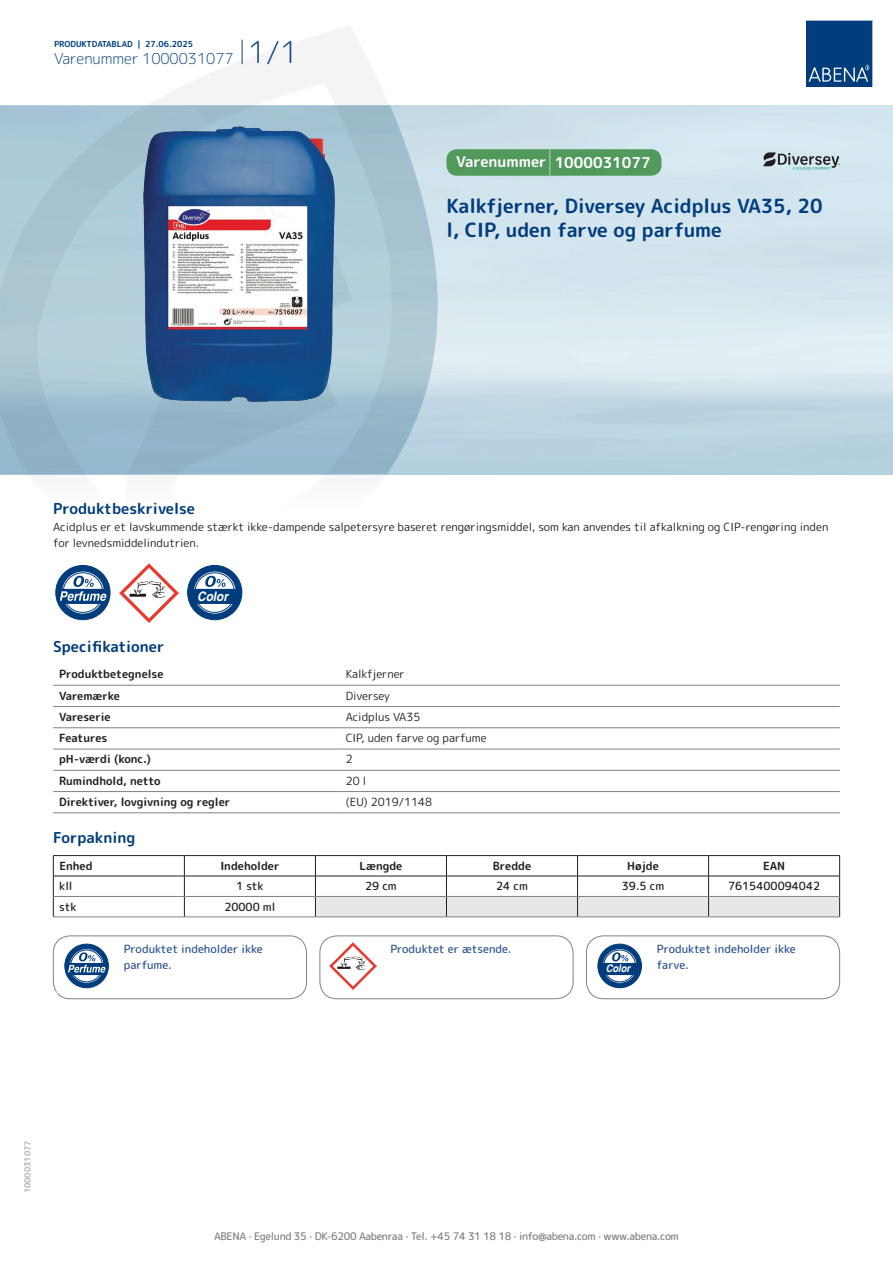
<style>
.page{position:relative;width:893px;height:1263px;background:#fff}
.page>*{position:absolute;margin:0;border:0;box-sizing:border-box;transform-origin:0 0}
.t1{font:700 19.5px/24px "Rounded Mplus 1 c";color:#013d7d}
.t2{font:700 15px "Rounded Mplus 1 c";color:#013d7d}
.t3{font:300 15px "Rounded Mplus 1 c";color:#013d7d}
.t4{font:700 15px "Rounded Mplus 1 c";color:#fff}
.t5{font:italic 700 13.05px "Helvetica";letter-spacing:-.005em;color:#fff;scale:.9 1}
.t6{font:11.25px/16.5px "Rounded Mplus 1 c";color:#231f20}
.t7{font:700 11.25px "Rounded Mplus 1 c";color:#231f20}
.t8{font:500 11.25px/16.5px "Rounded Mplus 1 c";color:#305691}
.t9{font:500 11.25px "Rounded Mplus 1 c";color:#231f20}
.t10{font:500 10.5px "Rounded Mplus 1 c";letter-spacing:-.03em;color:#808285}
.t11{font:italic 700 10.5px "Helvetica";letter-spacing:-.005em;color:#fff;scale:.9 1}
.t12{font:700 10.5px "Rounded Mplus 1 c";color:#fff}
.t13{font:700 8.25px "Rounded Mplus 1 c";color:#013d7d}
.t14{font:700 8.25px "Rounded Mplus 1 c";color:#b2b3b7}
.s1{font-size:30px}
.s2{font-size:25.5px}
</style>
<div class="page">
<svg style="left:0;top:26px;width:439px;height:586px"></svg>
<svg style="left:0;top:106px;width:438px;height:368px;background:#a6c4d3"></svg>
<svg style="left:242px;top:40px;width:1px;height:24px"></svg>
<svg style="left:806px;top:20px;width:67px;height:67px;background:#144b86"></svg>
<img style="left:144px;top:127px;width:190px;height:275px">
<div style="left:56px;top:565px;width:54px;height:55px;background:#013d7d;border-radius:50%"></div>
<div style="left:55px;top:565px;width:55px;height:55px;border:1px solid #013d7d;border-radius:50%"></div>
<svg style="left:61px;top:571px;width:44px;height:43px"></svg>
<div style="left:61px;top:570px;width:44px;height:45px;border:1px solid #013d7d;border-radius:50%"></div>
<div style="left:63px;top:573px;width:40px;height:39px;border:1px solid #013d7d;border-radius:50%"></div>
<svg style="left:58px;top:576px;width:49px;height:28px"></svg>
<img style="left:119px;top:563px;width:59px;height:59px">
<div style="left:188px;top:565px;width:54px;height:55px;background:#013d7d;border-radius:50%"></div>
<div style="left:187px;top:565px;width:55px;height:55px;border:1px solid #013d7d;border-radius:50%"></div>
<svg style="left:193px;top:571px;width:44px;height:43px"></svg>
<div style="left:192px;top:570px;width:45px;height:45px;border:1px solid #013d7d;border-radius:50%"></div>
<div style="left:195px;top:573px;width:40px;height:39px;border:1px solid #013d7d;border-radius:50%"></div>
<svg style="left:189px;top:576px;width:49px;height:28px"></svg>
<hr style="left:53px;top:685px;width:287px;height:1px;background:#808285">
<hr style="left:340px;top:685px;width:500px;height:1px;background:#808285">
<hr style="left:53px;top:706px;width:287px;height:1px;background:#808285">
<hr style="left:340px;top:706px;width:500px;height:1px;background:#808285">
<hr style="left:53px;top:727px;width:287px;height:1px;background:#808285">
<hr style="left:340px;top:727px;width:500px;height:1px;background:#808285">
<hr style="left:53px;top:749px;width:287px;height:1px;background:#808285">
<hr style="left:340px;top:749px;width:500px;height:1px;background:#808285">
<hr style="left:53px;top:770px;width:287px;height:1px;background:#808285">
<hr style="left:340px;top:770px;width:500px;height:1px;background:#808285">
<hr style="left:53px;top:791px;width:287px;height:1px;background:#808285">
<hr style="left:340px;top:791px;width:500px;height:1px;background:#808285">
<hr style="left:53px;top:812px;width:287px;height:1px;background:#808285">
<hr style="left:340px;top:812px;width:500px;height:1px;background:#808285">
<hr style="left:53px;top:855px;width:131px;height:1px;background:#231f20">
<hr style="left:184px;top:855px;width:131px;height:1px;background:#231f20">
<hr style="left:315px;top:855px;width:131px;height:1px;background:#231f20">
<hr style="left:446px;top:855px;width:131px;height:1px;background:#231f20">
<hr style="left:577px;top:855px;width:132px;height:1px;background:#231f20">
<hr style="left:709px;top:855px;width:131px;height:1px;background:#231f20">
<hr style="left:53px;top:876px;width:131px;height:1px;background:#231f20">
<hr style="left:184px;top:876px;width:131px;height:1px;background:#231f20">
<svg style="left:53px;top:856px;width:1px;height:61px"></svg>
<svg style="left:184px;top:856px;width:1px;height:61px"></svg>
<svg style="left:315px;top:856px;width:525px;height:61px"></svg>
<hr style="left:54px;top:896px;width:130px;height:1px;background:#808285">
<hr style="left:184px;top:896px;width:131px;height:1px;background:#808285">
<hr style="left:315px;top:896px;width:131px;height:1px;background:#808285">
<hr style="left:446px;top:896px;width:131px;height:1px;background:#808285">
<hr style="left:577px;top:896px;width:132px;height:1px;background:#808285">
<hr style="left:709px;top:896px;width:130px;height:1px;background:#808285">
<hr style="left:53px;top:917px;width:131px;height:1px;background:#808285">
<hr style="left:184px;top:917px;width:131px;height:1px;background:#808285">
<hr style="left:315px;top:917px;width:131px;height:1px;background:#808285">
<hr style="left:446px;top:917px;width:131px;height:1px;background:#808285">
<hr style="left:577px;top:917px;width:132px;height:1px;background:#808285">
<hr style="left:709px;top:917px;width:131px;height:1px;background:#808285">
<div style="left:65px;top:944px;width:43px;height:44px;background:#013d7d;border-radius:50%"></div>
<div style="left:65px;top:944px;width:44px;height:44px;border:1px solid #013d7d;border-radius:50%"></div>
<svg style="left:69px;top:948px;width:35px;height:35px"></svg>
<div style="left:69px;top:948px;width:36px;height:36px;border:1px solid #013d7d;border-radius:50%"></div>
<div style="left:71px;top:950px;width:32px;height:32px;border:1px solid #013d7d;border-radius:50%"></div>
<svg style="left:66px;top:952px;width:40px;height:23px"></svg>
<div style="left:53px;top:936px;width:254px;height:63px;border:1px solid #808285;border-radius:17px"></div>
<img style="left:330px;top:942px;width:47px;height:47px">
<div style="left:320px;top:936px;width:253px;height:63px;border:1px solid #808285;border-radius:17px"></div>
<div style="left:598px;top:944px;width:43px;height:44px;background:#013d7d;border-radius:50%"></div>
<div style="left:598px;top:944px;width:44px;height:44px;border:1px solid #013d7d;border-radius:50%"></div>
<svg style="left:602px;top:948px;width:35px;height:35px"></svg>
<div style="left:602px;top:948px;width:36px;height:36px;border:1px solid #013d7d;border-radius:50%"></div>
<div style="left:604px;top:950px;width:32px;height:32px;border:1px solid #013d7d;border-radius:50%"></div>
<svg style="left:599px;top:952px;width:40px;height:23px"></svg>
<div style="left:586px;top:936px;width:254px;height:63px;border:1px solid #808285;border-radius:17px"></div>
<div style="left:446px;top:149px;width:215px;height:27px;background:#52995c;border-radius:10px"></div>
<svg style="left:763px;top:152px;width:77px;height:18px"></svg>
<p class="t13" style="left:54px;top:38px;width:141px">PRODUKTDATABLAD | 27.06.2025</p>
<h2 class="t3" style="left:54px;top:48px;width:246px">Varenummer 1000031077 <span class="s1">1/1</span></h2>
<h2 class="t4" style="left:456px;top:152px;width:196px">Varenummer <span class="s2">|</span> 1000031077</h2>
<h1 class="t1" style="left:446px;top:194px;width:377px">Kalkfjerner, Diversey Acidplus VA35, 20 l, CIP, uden farve og parfume</h1>
<h2 class="t2" style="left:53px;top:498px;width:143px">Produktbeskrivelse</h2>
<p class="t6" style="left:53px;top:518px;width:777px">Acidplus er et lavskummende stærkt ikke-dampende salpetersyre baseret rengøringsmiddel, som kan anvendes til afkalkning og CIP-rengøring inden for levnedsmiddelindutrien.</p>
<p class="t5" style="left:197px;top:585px;width:36px">Color</p>
<h2 class="t2" style="left:53px;top:635px;width:113px">Specifikationer</h2>
<p class="t7" style="left:59px;top:666px;width:106px">Produktbetegnelse</p>
<p class="t6" style="left:346px;top:666px;width:60px">Kalkfjerner</p>
<p class="t7" style="left:59px;top:688px;width:62px">Varemærke</p>
<p class="t6" style="left:346px;top:687px;width:46px">Diversey</p>
<p class="t7" style="left:59px;top:709px;width:53px">Vareserie</p>
<p class="t6" style="left:346px;top:708px;width:76px">Acidplus VA35</p>
<p class="t7" style="left:59px;top:730px;width:50px">Features</p>
<p class="t6" style="left:346px;top:730px;width:142px">CIP, uden farve og parfume</p>
<p class="t7" style="left:59px;top:751px;width:93px">pH-værdi (konc.)</p>
<p class="t6" style="left:346px;top:751px;width:8px">2</p>
<p class="t7" style="left:59px;top:773px;width:103px">Rumindhold, netto</p>
<p class="t6" style="left:346px;top:772px;width:22px">20 l</p>
<p class="t7" style="left:59px;top:794px;width:173px">Direktiver, lovgivning og regler</p>
<p class="t6" style="left:346px;top:794px;width:88px">(EU) 2019/1148</p>
<h2 class="t2" style="left:53px;top:827px;width:84px">Forpakning</h2>
<p class="t7" style="left:59px;top:858px;width:35px">Enhed</p>
<p class="t7" style="left:220px;top:858px;width:61px">Indeholder</p>
<p class="t7" style="left:359px;top:858px;width:44px">Længde</p>
<p class="t7" style="left:493px;top:858px;width:40px">Bredde</p>
<p class="t7" style="left:627px;top:858px;width:33px">Højde</p>
<p class="t7" style="left:763px;top:858px;width:24px">EAN</p>
<p class="t9" style="left:59px;top:878px;width:15px">kll</p>
<p class="t9" style="left:236px;top:878px;width:29px">1 stk</p>
<p class="t9" style="left:365px;top:878px;width:33px">29 cm</p>
<p class="t9" style="left:496px;top:878px;width:33px">24 cm</p>
<p class="t9" style="left:622px;top:878px;width:44px">39.5 cm</p>
<p class="t9" style="left:728px;top:878px;width:94px">7615400094042</p>
<p class="t9" style="left:59px;top:899px;width:19px">stk</p>
<p class="t9" style="left:224px;top:899px;width:53px">20000 ml</p>
<p class="t8" style="left:124px;top:940px;width:140px">Produktet indeholder ikke parfume.</p>
<p class="t8" style="left:390px;top:940px;width:123px">Produktet er ætsende.</p>
<p class="t8" style="left:657px;top:940px;width:140px">Produktet indeholder ikke</p>
<p class="t11" style="left:606px;top:960px;width:29px">Color</p>
<p class="t8" style="left:657px;top:957px;width:33px">farve.</p>
<p class="t12" style="left:53px;top:988px;width:7px">*</p>
<p class="t14" style="left:22px;top:1193px;width:54px;rotate:-90deg">1000031077</p>
<p class="t10" style="left:214px;top:1229px;width:466px">ABENA · Egelund 35 · DK-6200 Aabenraa · Tel. +45 74 31 18 18 · info@abena.com · www.abena.com</p>
</div>
